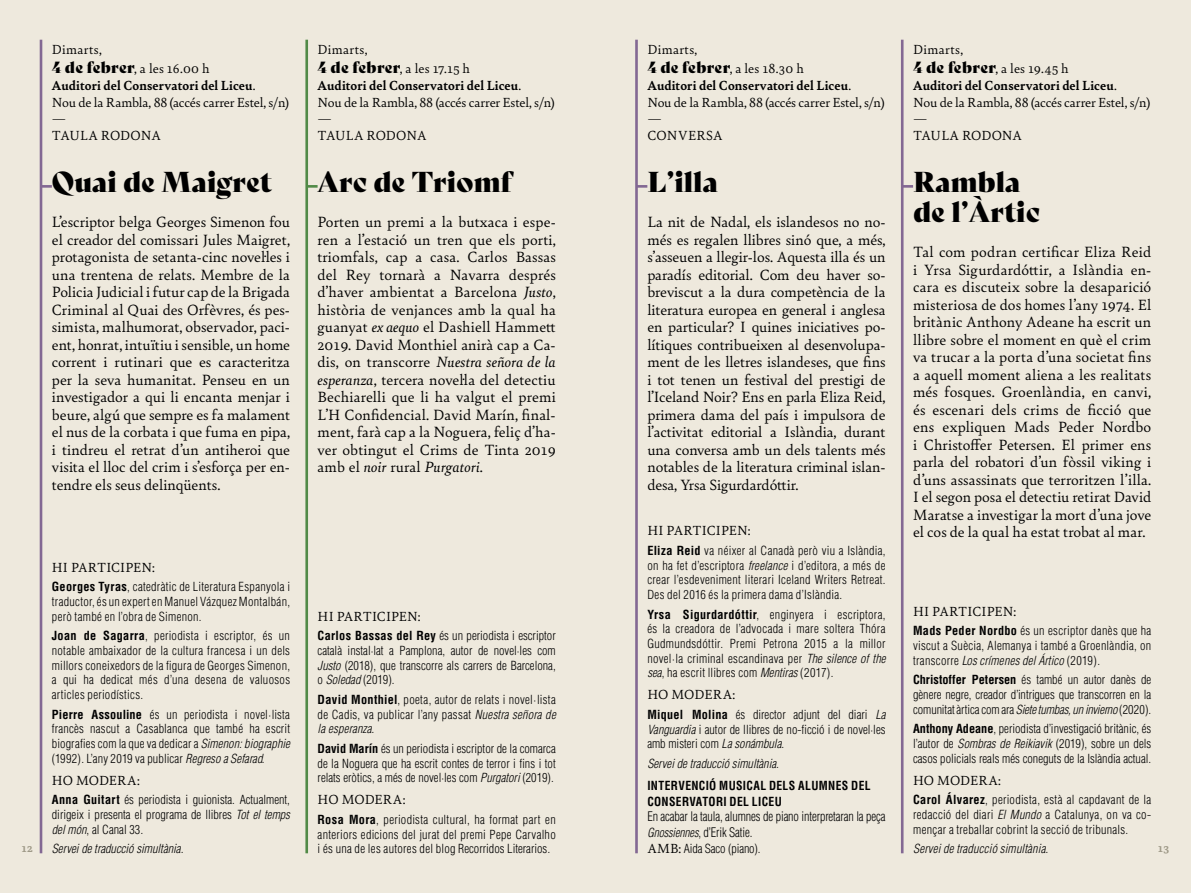
<style>
.page{position:relative;width:1191px;height:893px;background:#eee9dd}
.page>*{position:absolute;margin:0;border:0;box-sizing:border-box;transform-origin:0 0}
.t1{font:28px/29.8px "Bely Display";color:#000}
.t2{font:15.75px/17.5px "Bely";color:#000;text-align:justify}
.t3{font:14px/16.8px "Bely";letter-spacing:-.005em;color:#000}
.t4{font:14px/18.9px "Bely";letter-spacing:.025em;color:#000}
.t5{font:300 condensed 12.95px/15.4px "Helvetica";letter-spacing:-.01em;color:#000;scale:.95 1}
.t6{font:300 condensed 12.25px/14.7px "Helvetica";letter-spacing:.015em;color:#000;text-align:justify}
.t7{font:italic 300 condensed 12.25px "Helvetica";color:#000}
.t8{font:700 condensed 12.25px/15.4px "Helvetica";letter-spacing:.03em;color:#000;scale:.95 1}
.t9{font:300 condensed 12.25px "Helvetica";letter-spacing:-.01em;color:#000}
.t10{font:700 12.25px "Bely";color:#9e9987}
.s1{font-family:"Bely Display";font-size:15.75px}
.s2{font-weight:700}
.s3{font-style:italic}
.s4{font-style:italic;font-size:12.25px}
.s5{font-family:"Bely";font-weight:400;font-stretch:normal;font-size:14px}
</style>
<div class="page">
<hr style="left:40px;top:40px;width:2px;height:813px;background:#836893">
<hr style="left:635px;top:40px;width:3px;height:813px;background:#836893">
<hr style="left:305px;top:40px;width:3px;height:813px;background:#518a47">
<hr style="left:901px;top:40px;width:2px;height:813px;background:#836893">
<svg style="left:903px;top:185px;width:10px;height:3px"></svg>
<svg style="left:42px;top:185px;width:10px;height:3px"></svg>
<svg style="left:638px;top:185px;width:9px;height:3px"></svg>
<svg style="left:308px;top:185px;width:9px;height:3px"></svg>
<p class="t4" style="left:52px;top:39px;width:159px">Dimarts,<br><span class="s1">4 de febrer</span>, a les 16.00 h</p>
<p class="t3" style="left:52px;top:76px;width:239px"><span class="s2">Auditori del Conservatori del Liceu</span>.<br>Nou de la Rambla, 88 (accés carrer Estel, s/n) —<br>TAULA RODONA</p>
<p class="t4" style="left:317px;top:39px;width:154px">Dimarts,<br><span class="s1">4 de febrer</span>, a les 17.15 h</p>
<p class="t3" style="left:317px;top:76px;width:239px"><span class="s2">Auditori del Conservatori del Liceu</span>.<br>Nou de la Rambla, 88 (accés carrer Estel, s/n) —<br>TAULA RODONA</p>
<p class="t4" style="left:647px;top:39px;width:158px">Dimarts,<br><span class="s1">4 de febrer</span>, a les 18.30 h</p>
<p class="t3" style="left:647px;top:76px;width:239px"><span class="s2">Auditori del Conservatori del Liceu</span>.<br>Nou de la Rambla, 88 (accés carrer Estel, s/n) —<br>CONVERSA</p>
<p class="t4" style="left:913px;top:39px;width:157px">Dimarts,<br><span class="s1">4 de febrer</span>, a les 19.45 h</p>
<p class="t3" style="left:913px;top:76px;width:239px"><span class="s2">Auditori del Conservatori del Liceu</span>.<br>Nou de la Rambla, 88 (accés carrer Estel, s/n) —<br>TAULA RODONA</p>
<h1 class="t1" style="left:52px;top:165px;width:222px">Quai de Maigret</h1>
<p class="t2" style="left:52px;top:213px;width:240px">L’escriptor belga Georges Simenon fou el creador del comissari Jules Maigret, protagonista de setanta-cinc novel·les i una trentena de relats. Membre de la Policia Judicial i futur cap de la Brigada Criminal al Quai des Orfèvres, és pes&shy;simista, malhumorat, observador, paci&shy;ent, honrat, intuïtiu i sensible, un home corrent i rutinari que es caracteritza per la seva humanitat. Penseu en un investigador a qui li encanta menjar i beure, algú que sempre es fa malament el nus de la corbata i que fuma en pipa, i tindreu el retrat d’un antiheroi que visita el lloc del crim i s’esforça per en&shy;tendre els seus delinqüents.</p>
<h1 class="t1" style="left:317px;top:165px;width:196px">Arc de Triomf</h1>
<p class="t2" style="left:317px;top:213px;width:240px">Porten un premi a la butxaca i espe&shy;ren a l’estació un tren que els porti, triomfals, cap a casa. Carlos Bassas del Rey tornarà a Navarra després d’haver ambientat a Barcelona <span class="s3">Justo</span>, història de venjances amb la qual ha guanyat <span class="s3">ex aequo</span> el Dashiell Hammett 2019. David Monthiel anirà cap a Ca&shy;dis, on transcorre <span class="s3">Nuestra señora de la esperanza</span>, tercera novel·la del detectiu Bechiarelli que li ha valgut el premi L’H Confidencial. David Marín, final&shy;ment, farà cap a la Noguera, feliç d’ha&shy;ver obtingut el Crims de Tinta 2019 amb el <span class="s3">noir</span> rural <span class="s3">Purgatori</span>.</p>
<h1 class="t1" style="left:647px;top:165px;width:72px">L’illa</h1>
<p class="t2" style="left:647px;top:213px;width:240px">La nit de Nadal, els islandesos no no&shy;més es regalen llibres sinó que, a més, s’asseuen a llegir-los. Aquesta illa és un paradís editorial. Com deu haver so&shy;breviscut a la dura competència de la literatura europea en general i anglesa en particular? I quines iniciatives po&shy;lítiques contribueixen al desenvolupa&shy;ment de les lletres islandeses, que fins i tot tenen un festival del prestigi de l’Iceland Noir? Ens en parla Eliza Reid, primera dama del país i impulsora de l’activitat editorial a Islàndia, durant una conversa amb un dels talents més notables de la literatura criminal islan&shy;desa, Yrsa Sigurdardóttir.</p>
<h1 class="t1" style="left:913px;top:165px;width:129px">Rambla de l’Àrtic</h1>
<p class="t2" style="left:913px;top:242px;width:240px">Tal com podran certificar Eliza Reid i Yrsa Sigurdardóttir, a Islàndia en&shy;cara es discuteix sobre la desaparició misteriosa de dos homes l’any 1974. El britànic Anthony Adeane ha escrit un llibre sobre el moment en què el crim va trucar a la porta d’una societat fins a aquell moment aliena a les realitats més fosques. Groenlàndia, en canvi, és escenari dels crims de ficció que ens expliquen Mads Peder Nordbo i Christoffer Petersen. El primer ens parla del robatori d’un fòssil viking i d’uns assassinats que terroritzen l’illa.<br>I el segon posa el detectiu retirat David Maratse a investigar la mort d’una jove el cos de la qual ha estat trobat al mar.</p>
<p class="t3" style="left:647px;top:521px;width:105px">HI PARTICIPEN:</p>
<p class="t6" style="left:647px;top:543px;width:240px"><span class="s2">Eliza Reid</span> va néixer al Canadà però viu a Islàndia, on ha fet d’escriptora <span class="s3">freelance</span> i d’editora, a més de crear l’esdeveniment literari Iceland Writers Retreat.<br>Des del 2016 és la primera dama d’Islàndia.</p>
<p class="t6" style="left:647px;top:607px;width:240px"><span class="s2">Yrsa Sigurdardóttir</span>, enginyera i escriptora, és la creadora de l’advocada i mare soltera Thóra Gudmundsdóttir. Premi Petrona 2015 a la millor novel·la criminal escandinava per <span class="s3">The silence of the sea</span>, ha escrit llibres com <span class="s3">Mentiras</span> (2017).</p>
<p class="t3" style="left:647px;top:685px;width:89px">HO MODERA:</p>
<p class="t6" style="left:647px;top:707px;width:240px"><span class="s2">Miquel Molina</span> és director adjunt del diari <span class="s3">La Vanguardia</span> i autor de llibres de no-ficció i de novel·les amb misteri com <span class="s3">La sonámbula</span>.</p>
<p class="t7" style="left:647px;top:756px;width:133px">Servei de traducció simultània.</p>
<p class="t8" style="left:647px;top:778px;width:237px">INTERVENCIÓ MUSICAL DELS ALUMNES DEL<br>CONSERVATORI DEL LICEU</p>
<p class="t5" style="left:647px;top:808px;width:252px">En acabar la taula, alumnes de piano interpretaran la peça<br><span class="s4">Gnossiennes</span>, d’Erik Satie.</p>
<p class="t9" style="left:647px;top:841px;width:115px"><span class="s5">AMB:</span> Aida Saco (piano).</p>
<p class="t3" style="left:52px;top:558px;width:105px">HI PARTICIPEN:</p>
<p class="t6" style="left:52px;top:579px;width:240px"><span class="s2">Georges Tyras</span>, catedràtic de Literatura Espanyola i traductor, és un expert en Manuel Vázquez Montalbán, però també en l’obra de Simenon.</p>
<p class="t6" style="left:52px;top:628px;width:240px"><span class="s2">Joan de Sagarra</span>, periodista i escriptor, és un notable ambaixador de la cultura francesa i un dels millors coneixedors de la figura de Georges Simenon, a qui ha dedicat més d’una desena de valuosos articles periodístics.</p>
<p class="t6" style="left:52px;top:707px;width:240px"><span class="s2">Pierre Assouline</span> és un periodista i novel·lista francès nascut a Casablanca que també ha escrit biografies com la que va dedicar a <span class="s3">Simenon: biographie </span>(1992). L’any 2019 va publicar <span class="s3">Regreso a Sefarad</span>.</p>
<p class="t3" style="left:52px;top:771px;width:89px">HO MODERA:</p>
<p class="t6" style="left:52px;top:792px;width:240px"><span class="s2">Anna Guitart</span> és periodista i guionista. Actualment, dirigeix i presenta el programa de llibres <span class="s3">Tot el temps del món</span>, al Canal 33<span class="s3">.</span></p>
<p class="t7" style="left:52px;top:841px;width:133px">Servei de traducció simultània.</p>
<p class="t3" style="left:913px;top:602px;width:105px">HI PARTICIPEN:</p>
<p class="t6" style="left:913px;top:623px;width:240px"><span class="s2">Mads Peder Nordbo</span> és un escriptor danès que ha viscut a Suècia, Alemanya i també a Groenlàndia, on transcorre <span class="s3">Los crímenes del Ártico</span> (2019).</p>
<p class="t6" style="left:913px;top:672px;width:240px"><span class="s2">Christoffer Petersen</span> és també un autor danès de gènere negre, creador d’intrigues que transcorren en la comunitat àrtica com ara <span class="s3">Siete tumbas, un invierno</span> (2020).</p>
<p class="t6" style="left:913px;top:721px;width:240px"><span class="s2">Anthony Adeane</span>, periodista d’investigació britànic, és l’autor de <span class="s3">Sombras de Reikiavik</span> (2019), sobre un dels casos policials reals més coneguts de la Islàndia actual.</p>
<p class="t3" style="left:913px;top:771px;width:89px">HO MODERA:</p>
<p class="t6" style="left:913px;top:792px;width:240px"><span class="s2">Carol Álvarez</span>, periodista, està al capdavant de la redacció del diari <span class="s3">El Mundo</span> a Catalunya, on va co&shy;mençar a treballar cobrint la secció de tribunals.</p>
<p class="t7" style="left:913px;top:841px;width:137px">Servei de traducció simultània.</p>
<p class="t3" style="left:317px;top:607px;width:105px">HI PARTICIPEN:</p>
<p class="t6" style="left:317px;top:628px;width:240px"><span class="s2">Carlos Bassas del Rey</span> és un periodista i escriptor català instal·lat a Pamplona, autor de novel·les com <span class="s3">Justo</span> (2018), que transcorre als carrers de Barcelona, o <span class="s3">Soledad</span> (2019).</p>
<p class="t6" style="left:317px;top:692px;width:240px"><span class="s2">David Monthiel</span>, poeta, autor de relats i novel·lista de Cadis, va publicar l’any passat <span class="s3">Nuestra señora de la esperanza.</span></p>
<p class="t6" style="left:317px;top:741px;width:240px"><span class="s2">David Marín</span> és un periodista i escriptor de la comarca de la Noguera que ha escrit contes de terror i fins i tot relats eròtics, a més de novel·les com <span class="s3">Purgatori</span> (2019).</p>
<p class="t3" style="left:317px;top:790px;width:89px">HO MODERA:</p>
<p class="t6" style="left:317px;top:812px;width:240px"><span class="s2">Rosa Mora</span>, periodista cultural, ha format part en anteriors edicions del jurat del premi Pepe Carvalho i és una de les autores del blog Recorridos Literarios<span class="s3">.</span></p>
<p class="t10" style="left:22px;top:839px;width:12px">12</p>
<p class="t10" style="left:1158px;top:839px;width:12px">13</p>
</div>
